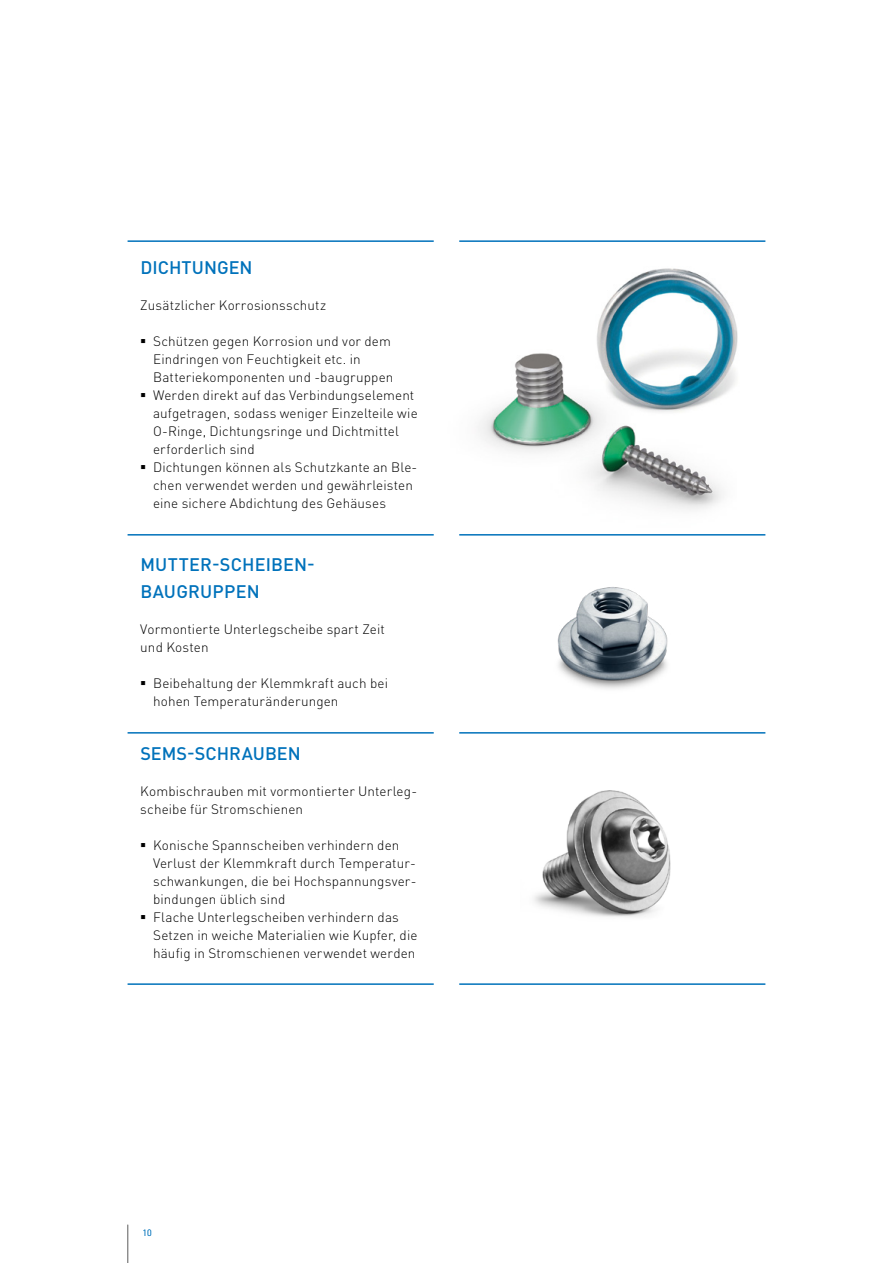
<style>
.page{position:relative;width:893px;height:1263px;background:#fff}
.page>*{position:absolute;margin:0;border:0;box-sizing:border-box;transform-origin:0 0}
.t1{font:500 18px/27px "DINOT";letter-spacing:.005em;color:#0072bb}
.t2{font:300 13.5px/18px "DINOT";letter-spacing:.01em;color:#000}
.t3{font:300 9px "DINOT";color:#0072bb}
</style>
<div class="page">
<hr style="left:127px;top:1225px;width:1px;height:38px;background:#878787">
<hr style="left:459px;top:240px;width:306px;height:2px;background:#0072bb">
<hr style="left:459px;top:534px;width:306px;height:2px;background:#0072bb">
<hr style="left:128px;top:240px;width:306px;height:2px;background:#0072bb">
<hr style="left:459px;top:732px;width:306px;height:2px;background:#0072bb">
<hr style="left:459px;top:983px;width:306px;height:2px;background:#0072bb">
<hr style="left:128px;top:534px;width:306px;height:2px;background:#0072bb">
<hr style="left:128px;top:732px;width:306px;height:2px;background:#0072bb">
<hr style="left:128px;top:983px;width:306px;height:2px;background:#0072bb">
<img style="left:557px;top:587px;width:111px;height:102px">
<img style="left:536px;top:435px;width:201px;height:100px">
<img style="left:478px;top:353px;width:157px;height:120px">
<img style="left:595px;top:268px;width:143px;height:147px">
<img style="left:534px;top:790px;width:137px;height:127px">
<h1 class="t1" style="left:140px;top:253px;width:114px">DICHTUNGEN</h1>
<p class="t2" style="left:140px;top:295px;width:187px">Zusätzlicher Korrosionsschutz</p>
<p class="t2" style="left:153px;top:331px;width:242px;text-indent:-13px">▪ Schützen gegen Korrosion und vor dem<br>Eindringen von Feuchtigkeit etc. in<br>Batteriekomponenten und -baugruppen</p>
<p class="t2" style="left:153px;top:385px;width:266px;text-indent:-13px">▪ Werden direkt auf das Verbindungselement aufgetragen, sodass weniger Einzelteile wie O-Ringe, Dichtungsringe und Dichtmittel erforderlich sind</p>
<p class="t2" style="left:153px;top:457px;width:266px;text-indent:-13px">▪ Dichtungen können als Schutzkante an Ble&shy;chen verwendet werden und gewährleisten eine sichere Abdichtung des Gehäuses</p>
<h1 class="t1" style="left:140px;top:550px;width:176px">MUTTER-SCHEIBEN-<br>BAUGRUPPEN</h1>
<p class="t2" style="left:140px;top:619px;width:246px">Vormontierte Unterlegscheibe spart Zeit und Kosten</p>
<p class="t2" style="left:153px;top:673px;width:236px;text-indent:-13px">▪ Beibehaltung der Klemmkraft auch bei hohen Temperaturänderungen</p>
<h1 class="t1" style="left:140px;top:739px;width:162px">SEMS-SCHRAUBEN</h1>
<p class="t2" style="left:140px;top:781px;width:278px">Kombischrauben mit vormontierter Unterleg&shy;scheibe für Stromschienen</p>
<p class="t2" style="left:153px;top:835px;width:265px;text-indent:-13px">▪ Konische Spannscheiben verhindern den Verlust der Klemmkraft durch Temperatur&shy;schwankungen, die bei Hochspannungsver&shy;bindungen üblich sind</p>
<p class="t2" style="left:153px;top:907px;width:266px;text-indent:-13px">▪ Flache Unterlegscheiben verhindern das<br>Setzen in weiche Materialien wie Kupfer, die häufig in Stromschienen verwendet werden</p>
<p class="t3" style="left:143px;top:1227px;width:11px">10</p>
</div>
